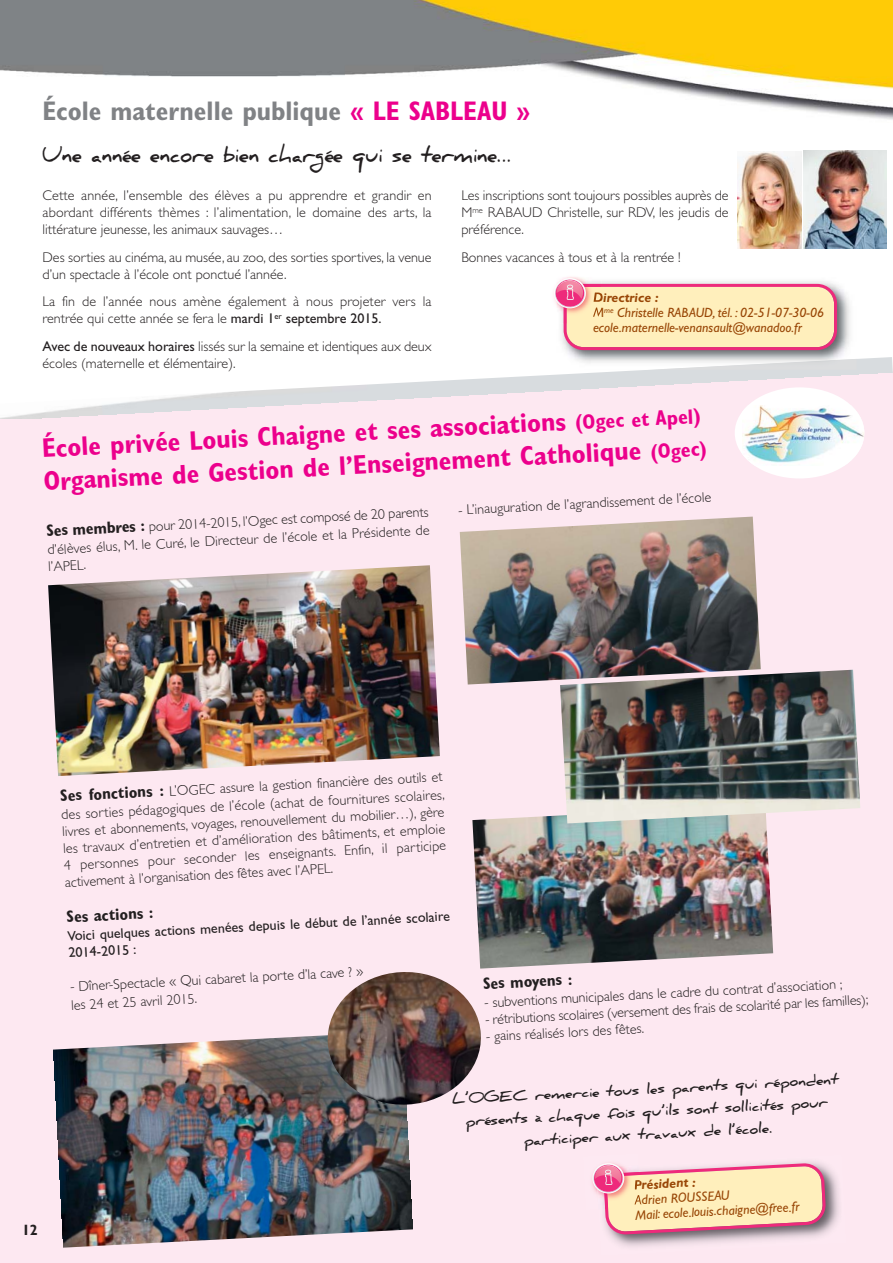
<style>
.page{position:relative;width:893px;height:1263px;background:#fff}
.page>*{position:absolute;margin:0;border:0;box-sizing:border-box;transform-origin:0 0}
.t1{font:700 condensed 27px/33px "Gill Sans";color:#ec008c}
.t2{font:700 condensed 27px "Gill Sans";color:#808285}
.t3{font:700 21.45px "Daniel";color:#231f20;scale:.89 1}
.t4{font:700 condensed 16.5px "Gill Sans";color:#231f20}
.t5{font:700 condensed 15px "Gill Sans";color:#231f20}
.t6{font:300 14.1px/17px "Gill Sans";color:#231f20;text-align:justify}
.t7{font:700 14.1px/22.5px "Daniel";color:#231f20;text-align:center}
.t8{font:14.1px/17px "Gill Sans";color:#231f20}
.t9{font:italic 13.5px/15px "Gill Sans";color:#994707}
.t10{font:italic 700 13.5px "Gill Sans";color:#994707}
.s1{color:#ec008c}
.s2{font-weight:400}
.s3{font-weight:700}
.s4{font-size:21px}
.s5{font-weight:700;font-stretch:condensed;font-size:16.5px}
</style>
<div class="page">
<img style="left:0;top:0;width:893px;height:249px">
<div style="left:0;top:419px;width:893px;height:844px;background:#fde8f1"></div>
<img style="left:804px;top:151px;width:82px;height:97px">
<img style="left:738px;top:151px;width:64px;height:98px">
<div style="left:735px;top:387px;width:129px;height:91px;background:#fff;border-radius:50%"></div>
<img style="left:743px;top:419px;width:121px;height:47px">
<img style="left:460px;top:517px;width:301px;height:167px">
<img style="left:472px;top:805px;width:301px;height:164px">
<img style="left:52px;top:1031px;width:361px;height:217px">
<img style="left:326px;top:970px;width:157px;height:137px">
<img style="left:48px;top:565px;width:392px;height:211px">
<img style="left:598px;top:1154px;width:248px;height:102px">
<img style="left:583px;top:1153px;width:56px;height:57px">
<svg style="left:592px;top:1161px;width:234px;height:74px;background:#f3ceb7"></svg>
<img style="left:560px;top:670px;width:300px;height:153px">
<img style="left:0;top:357px;width:893px;height:62px">
<img style="left:557px;top:286px;width:300px;height:84px">
<img style="left:647px;top:359px;width:210px;height:11px">
<img style="left:564px;top:277px;width:16px;height:1px">
<svg style="left:554px;top:278px;width:283px;height:72px;background:#fad7b9"></svg>
<h1 class="t2" style="left:43px;top:101px;width:489px">École maternelle publique <span class="s1">« LE SABLEAU »</span></h1>
<h2 class="t3" style="left:42px;top:142px;width:528px">Une année encore bien chargée qui se termine…</h2>
<p class="t6" style="left:43px;top:188px;width:391px">Cette année, l’ensemble des élèves a pu apprendre et grandir en abordant différents thèmes : l’alimentation, le domaine des arts, la littérature jeunesse, les animaux sauvages…</p>
<p class="t6" style="left:43px;top:250px;width:391px">Des sorties au cinéma, au musée, au zoo, des sorties sportives, la venue d’un spectacle à l’école ont ponctué l’année.</p>
<p class="t6" style="left:43px;top:295px;width:391px">La fin de l’année nous amène également à nous projeter vers la rentrée qui cette année se fera le <span class="s2">mardi 1</span><sup>er</sup> <span class="s2">septembre 2015.</span></p>
<p class="t6" style="left:43px;top:339px;width:391px"><span class="s2">Avec de nouveaux horaires</span> lissés sur la semaine et identiques aux deux écoles (maternelle et élémentaire).</p>
<p class="t6" style="left:461px;top:188px;width:269px">Les inscriptions sont toujours possibles auprès de M<sup>me</sup> RABAUD Christelle, sur RDV, les jeudis de préférence.</p>
<p class="t6" style="left:461px;top:250px;width:221px">Bonnes vacances à tous et à la rentrée !</p>
<p class="t9" style="left:593px;top:291px;width:233px"><span class="s3">Directrice :<br></span>M<sup>me</sup> Christelle RABAUD, tél. : 02-51-07-30-06 ecole.maternelle-venansault@wanadoo.fr</p>
<h1 class="t1" style="left:41px;top:435px;width:666px;rotate:-3deg">École privée Louis Chaigne et ses associations <span class="s4">(Ogec et Apel)<br></span>Organisme de Gestion de l’Enseignement Catholique <span class="s4">(Ogec)</span></h1>
<p class="t6" style="left:46px;top:524px;width:384px;line-height:17.5px;rotate:-3deg"><span class="s5">Ses membres :</span> pour 2014-2015, l’Ogec est composé de 20 parents d’élèves élus, M. le Curé, le Directeur de l’école et la Présidente de l’APEL.</p>
<p class="t6" style="left:458px;top:503px;width:255px;rotate:-3deg">- L’inauguration de l’agrandissement de l’école</p>
<p class="t6" style="left:60px;top:789px;width:385px;rotate:-3deg"><span class="s5">Ses fonctions :</span> L’OGEC assure la gestion financière des outils et des sorties pédagogiques de l’école (achat de fournitures scolaires, livres et abonnements, voyages, renouvellement du mobilier…), gère les travaux d’entretien et d’amélioration des bâtiments, et emploie 4 personnes pour seconder les enseignants. Enfin, il participe activement à l’organisation des fêtes avec l’APEL.</p>
<p class="t4" style="left:66px;top:911px;width:88px;rotate:-3deg">Ses actions :</p>
<p class="t8" style="left:67px;top:929px;width:384px;rotate:-3deg">Voici quelques actions menées depuis le début de l’année scolaire<br>2014-2015 :</p>
<p class="t6" style="left:70px;top:979px;width:295px;line-height:18.6px;rotate:-3deg">- Dîner-Spectacle « Qui cabaret la porte d’la cave ? » les 24 et 25 avril 2015.</p>
<p class="t4" style="left:483px;top:978px;width:91px;rotate:-3deg">Ses moyens :</p>
<p class="t6" style="left:484px;top:996px;width:360px;rotate:-3deg">- subventions municipales dans le cadre du contrat d’association ;</p>
<p class="t6" style="left:485px;top:1013px;width:385px;rotate:-3deg">- rétributions scolaires (versement des frais de scolarité par les familles);</p>
<p class="t6" style="left:486px;top:1029px;width:160px;rotate:-3deg">- gains réalisés lors des fêtes.</p>
<p class="t7" style="left:452px;top:1088px;width:388px;rotate:-3deg">L’OGEC remercie tous les parents qui répondent présents à chaque fois qu’ils sont sollicités pour participer aux travaux de l’école.</p>
<p class="t5" style="left:22px;top:1225px;width:17px">12</p>
<p class="t10" style="left:634px;top:1180px;width:64px;rotate:-3deg">Président :</p>
<p class="t9" style="left:634px;top:1194px;width:166px;rotate:-3deg">Adrien ROUSSEAU<br>Mail: ecole.louis.chaigne@free.fr</p>
</div>
